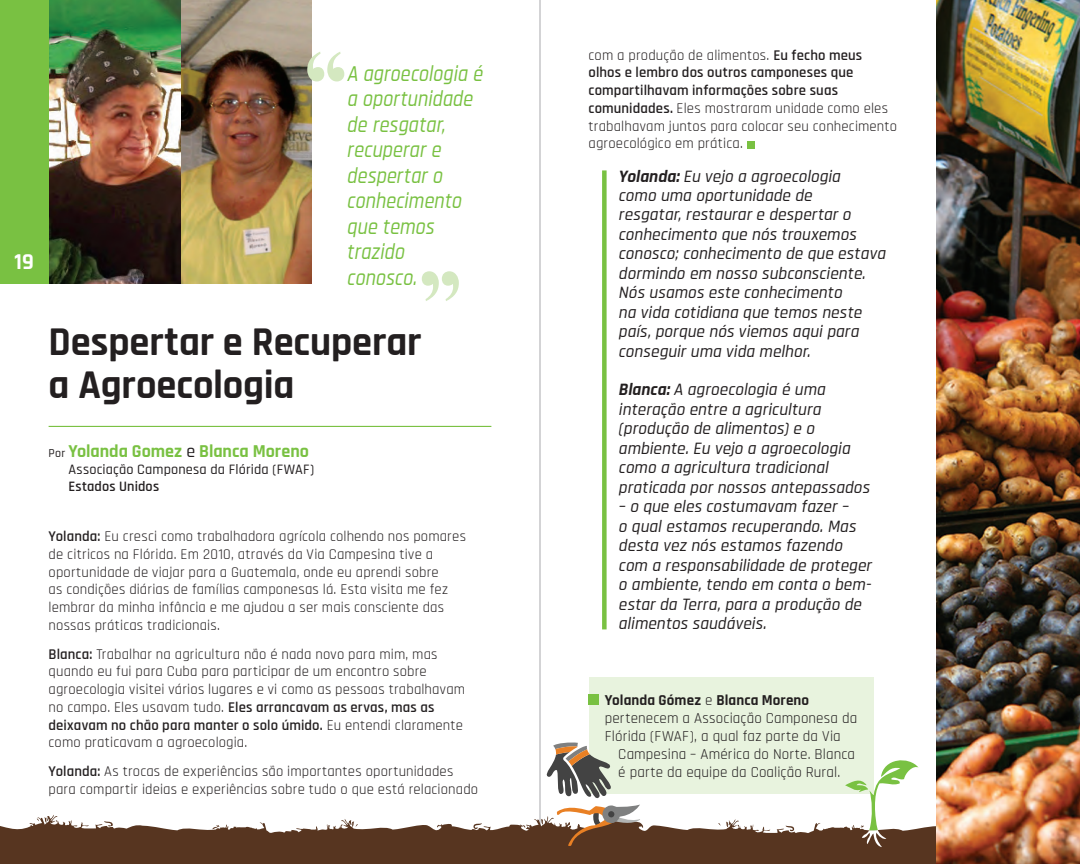
<style>
.page{position:relative;width:1080px;height:864px;background:#fff}
.page>*{position:absolute;margin:0;border:0;box-sizing:border-box;transform-origin:0 0}
.t1{font:700 40.5px/43.5px "Rajdhani";letter-spacing:-.005em;color:#231f20}
.Green_Quote{font:italic 500 22.5px/25.5px "Rajdhani";color:#79c142;scale:.9 1}
.Index_Bold{font:700 22.5px "Rajdhani";color:#fff}
.t2{font:700 18px "Rajdhani";color:#79c142}
.t3{font:italic 500 17.25px/19.5px "Rajdhani";color:#231f20}
.Biography{font:15px/18px "Rajdhani";letter-spacing:.01em;color:#231f20}
.Main_Text{font:14.7px/17.7px "Rajdhani";letter-spacing:.01em;color:#231f20}
.t4{font:500 14.25px/17.1px "Rajdhani";letter-spacing:.01em;color:#231f20}
.s1{font-weight:500;font-size:12px;color:#231f20}
.s2{font-weight:500;color:#231f20}
.s3{font-weight:600}
.s4{font-weight:700}
</style>
<div class="page">
<hr style="left:540px;top:0;width:1px;height:864px;background:#a8a9ad">
<svg style="left:0;top:813px;width:936px;height:51px;fill:#573520"></svg>
<svg style="left:104px;top:821px;width:9px;height:6px"></svg>
<svg style="left:212px;top:825px;width:8px;height:4px"></svg>
<svg style="left:37px;top:817px;width:10px;height:6px"></svg>
<svg style="left:352px;top:821px;width:6px;height:6px"></svg>
<svg style="left:473px;top:823px;width:9px;height:6px"></svg>
<svg style="left:786px;top:826px;width:9px;height:6px"></svg>
<svg style="left:718px;top:822px;width:10px;height:5px"></svg>
<img style="left:49px;top:0;width:263px;height:284px">
<div style="left:747px;top:141px;width:8px;height:7px;background:#79c142"></div>
<div style="left:602px;top:170px;width:5px;height:459px;background:#79c142"></div>
<div style="left:589px;top:678px;width:285px;height:116px;background:#e8f3de"></div>
<div style="left:589px;top:695px;width:10px;height:10px;background:#79c142"></div>
<div style="left:0;top:0;width:49px;height:284px;background:#79c142"></div>
<hr style="left:49px;top:426px;width:442px;height:1px;background:#79c142">
<svg style="left:307px;top:52px;width:37px;height:29px"></svg>
<svg style="left:422px;top:271px;width:37px;height:30px"></svg>
<svg style="left:541px;top:742px;width:100px;height:105px"></svg>
<img style="left:936px;top:0;width:144px;height:864px">
<svg style="left:845px;top:760px;width:73px;height:87px"></svg>
<p class="Index_Bold" style="left:15px;top:248px;width:21px">19</p>
<p class="Green_Quote" style="left:347px;top:61px;width:157px">A agroecologia é a oportunidade de resgatar, recuperare despertaro conhecimento que temos trazido conosco.</p>
<p class="t1" style="left:49px;top:321px;width:374px">Despertar e Recuperar a Agroecologia</p>
<p class="t2" style="left:49px;top:440px;width:262px"><span class="s1">Por</span> Yolanda Gomez <span class="s2">e</span> Blanca Moreno</p>
<p class="t4" style="left:68px;top:461px;width:247px">Associação Camponesa da Flórida (FWAF)<br><span class="s3">Estados Unidos</span></p>
<p class="Main_Text" style="left:49px;top:528px;width:419px"><span class="s3">Yolanda:</span> Eu cresci como trabalhadora agrícola colhendo nos pomares de citricos na Flórida. Em 2010, através da Via Campesina tive a oportunidade de viajar para a Guatemala, onde eu aprendi sobre<br>as condições diárias de famílias camponesas lá. Esta visita me fez lembrar da minha infância e me ajudou a ser mais consciente das nossas práticas tradicionais.</p>
<p class="Main_Text" style="left:49px;top:645px;width:418px"><span class="s3">Blanca:</span> Trabalhar na agricultura não é nada novo para mim, mas quando eu fui para Cuba para participar de um encontro sobre agroecologia visitei vários lugares e vi como as pessoas trabalhavam no campo. Eles usavam tudo. <span class="s3">Eles arrancavam as ervas, mas as deixavam no chão para manter o solo úmido.</span> Eu entendi claramente como praticavam a agroecologia.</p>
<p class="Main_Text" style="left:49px;top:763px;width:431px"><span class="s3">Yolanda:</span> As trocas de experiências são importantes oportunidades para compartir ideias e experiências sobre tudo o que está relacionado</p>
<p class="Main_Text" style="left:589px;top:47px;width:310px">com a produção de alimentos. <span class="s3">Eu fecho meus olhos e lembro dos outros camponeses que compartilhavam informações sobre suas comunidades.</span> Eles mostraram unidade como eles trabalhavam juntos para colocar seu conhecimento agroecológico em prática.</p>
<p class="t3" style="left:618px;top:167px;width:272px"><span class="s4">Yolanda:</span>Eu vejo a agroecologia como uma oportunidade de<br>resgatar, restaurar e despertar o conhecimento que nós trouxemos conosco; conhecimento de que estava dormindo em nosso subconsciente.<br>Nós usamos este conhecimento<br>na vida cotidiana que temos neste país, porque nós viemos aqui para conseguir uma vida melhor.</p>
<p class="t3" style="left:618px;top:381px;width:256px"><span class="s4">Blanca:</span>A agroecologia é uma interação entre a agricultura (produção de alimentos) e o ambiente. Eu vejo a agroecologia como a agricultura tradicional praticada por nossos antepassados</p>
<p class="t3" style="left:618px;top:498px;width:258px">– o que eles costumavam fazer –<br>o qual estamos recuperando. Mas desta vez nós estamos fazendo com a responsabilidade de proteger o ambiente, tendo em conta o bem&shy;estar da Terra, para a produção de alimentos saudáveis.</p>
<p class="Biography" style="left:605px;top:692px;width:254px"><span class="s4">Yolanda Gómez</span> e <span class="s4">Blanca Moreno </span>pertenecem a Associação Camponesa da<br>Flórida (FWAF), a qual faz parte da Via</p>
<p class="Biography" style="left:618px;top:746px;width:238px">Campesina – América do Norte. Blanca é parte da equipe da Coalição Rural.</p>
</div>
